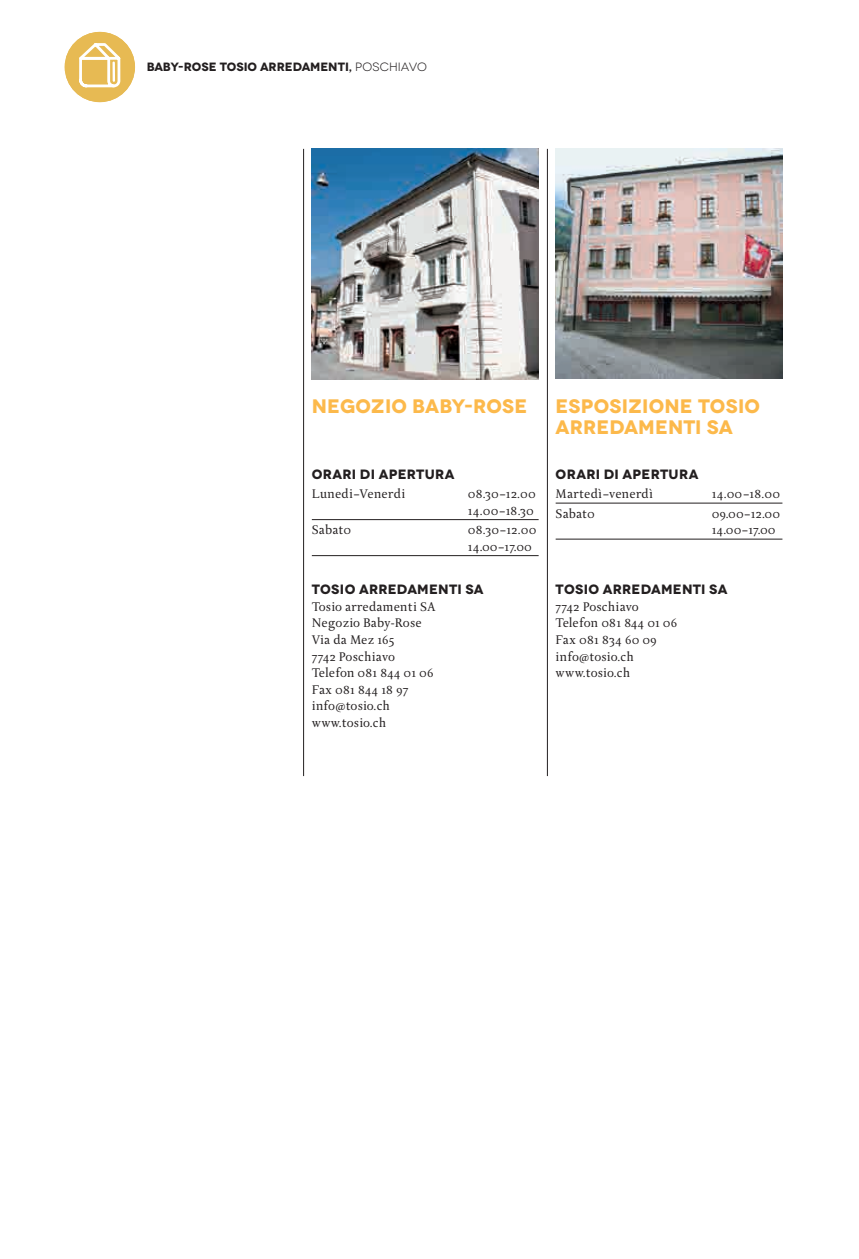
<style>
.page{position:relative;width:859px;height:1259px;background:#fff}
.page>*{position:absolute;margin:0;border:0;box-sizing:border-box;transform-origin:0 0}
.t1{font:700 19.5px/21px "Novecentowide";letter-spacing:.005em;color:#fcb94b}
.t2{font:13.5px/16.5px "Delicato Pro";letter-spacing:.005em;color:#231f20}
.t3{font:700 13.5px "Novecentowide";letter-spacing:.02em;color:#231f20}
.t4{font:700 12px "Novecentowide";color:#231f20}
.s1{font-weight:400}
</style>
<div class="page">
<hr style="left:556px;top:503px;width:226px;height:1px;background:#231f20">
<hr style="left:556px;top:539px;width:226px;height:1px;background:#231f20">
<hr style="left:312px;top:519px;width:227px;height:1px;background:#231f20">
<hr style="left:312px;top:555px;width:227px;height:1px;background:#231f20">
<img style="left:556px;top:149px;width:226px;height:230px">
<img style="left:312px;top:149px;width:227px;height:231px">
<hr style="left:547px;top:149px;width:1px;height:627px;background:#231f20">
<hr style="left:303px;top:149px;width:1px;height:627px;background:#231f20">
<div style="left:65px;top:32px;width:70px;height:70px;background:#e7ba53;border-radius:50%"></div>
<svg style="left:73px;top:41px;width:48px;height:47px"></svg>
<p class="t4" style="left:147px;top:59px;width:282px">BABY-ROSE TOSIO ARREDAMENTI, <span class="s1">POSCHIAVO</span></p>
<h1 class="t1" style="left:312px;top:396px;width:217px">NEGOZIO BABY-ROSE</h1>
<p class="t3" style="left:312px;top:466px;width:144px">ORARI DI APERTURA</p>
<p class="t2" style="left:312px;top:486px;width:95px">Lunedi–Venerdi</p>
<p class="t2" style="left:468px;top:486px;width:69px">08.30–12.00<br>14.00–18.30</p>
<p class="t2" style="left:312px;top:522px;width:41px">Sabat0</p>
<p class="t2" style="left:468px;top:522px;width:70px">08.30–12.00<br>14.00–17.00</p>
<p class="t3" style="left:312px;top:581px;width:173px">TOSIO ARREDAMENTI SA</p>
<p class="t2" style="left:312px;top:598px;width:125px">Tosio arredamenti SA<br>Negozio Baby-Rose<br>Via da Mez 165<br>7742 Poschiavo<br>Telefon 081 844 01 06<br>Fax 081 844 18 97 info@tosio.ch www.tosio.ch</p>
<h1 class="t1" style="left:556px;top:396px;width:206px">ESPOSIZIONE TOSIO<br>ARREDAMENTI SA</h1>
<p class="t3" style="left:556px;top:466px;width:144px">ORARI DI APERTURA</p>
<p class="t2" style="left:556px;top:486px;width:99px">Martedì–venerdì</p>
<p class="t2" style="left:712px;top:486px;width:70px">14.00–18.00</p>
<p class="t2" style="left:556px;top:506px;width:41px">Sabat0</p>
<p class="t2" style="left:712px;top:506px;width:70px">09.00–12.00<br>14.00–17.00</p>
<p class="t3" style="left:556px;top:581px;width:173px">TOSIO ARREDAMENTI SA</p>
<p class="t2" style="left:556px;top:598px;width:123px">7742 Poschiavo<br>Telefon 081 844 01 06<br>Fax 081 834 60 09 info@tosio.ch www.tosio.ch</p>
</div>
